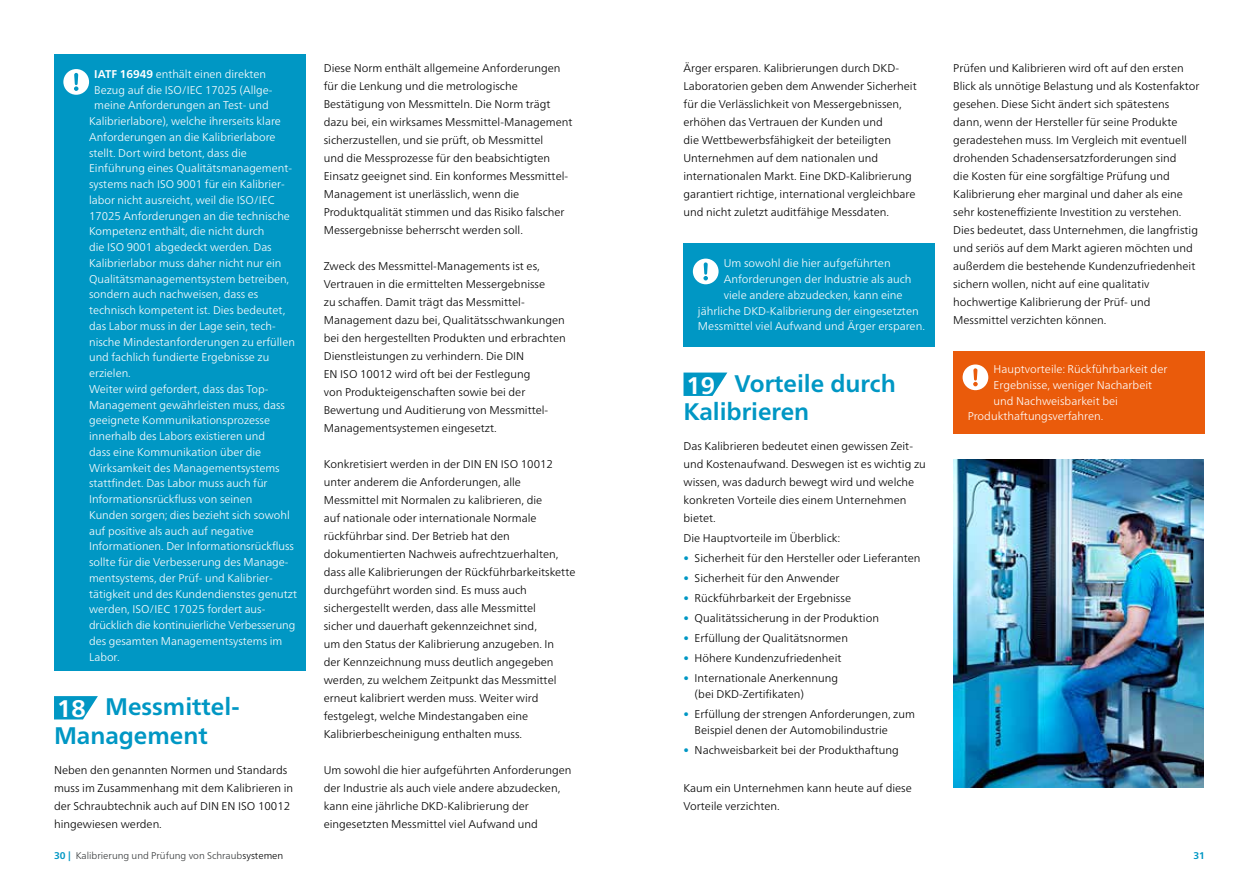
<style>
.page{position:relative;width:1259px;height:893px;background:#fff}
.page>*{position:absolute;margin:0;border:0;box-sizing:border-box;transform-origin:0 0}
.t1{font:700 24px/28.5px "Neue Frutiger World";color:#0097c4}
.t2{font:700 24px "Neue Frutiger World";color:#fff}
.t3{font:300 11.25px/18px "Neue Frutiger World";color:#000}
.t4{font:300 11.25px "Neue Frutiger World";color:#fff}
.t5{font:300 9.75px "Neue Frutiger World";color:#373a3b}
.t6{font:700 9.75px "Neue Frutiger World";color:#0097c4}
.s1{font-weight:700}
.s2{color:#0097c4}
.s3{font-weight:700;color:#0097c4}
.s4{color:#000}
</style>
<div class="page">
<svg style="left:54px;top:696px;width:44px;height:23px"></svg>
<div style="left:54px;top:54px;width:252px;height:617px;background:#0097c4"></div>
<div style="left:63px;top:69px;width:26px;height:26px;background:#fff;border-radius:50%"></div>
<svg style="left:74px;top:73px;width:4px;height:18px"></svg>
<svg style="left:683px;top:373px;width:44px;height:23px"></svg>
<div style="left:683px;top:244px;width:252px;height:103px;background:#0097c4"></div>
<div style="left:693px;top:259px;width:25px;height:25px;background:#fff;border-radius:50%"></div>
<svg style="left:703px;top:262px;width:5px;height:18px"></svg>
<div style="left:953px;top:351px;width:252px;height:83px;background:#ea5b0b"></div>
<div style="left:962px;top:364px;width:26px;height:26px;background:#fff;border-radius:50%"></div>
<svg style="left:973px;top:368px;width:4px;height:18px"></svg>
<img style="left:953px;top:460px;width:250px;height:327px">
<p class="t4" style="left:94px;top:65px;width:173px"><span class="s1">IATF 16949</span> enthält einen direkten</p>
<p class="t4" style="left:94px;top:81px;width:180px">Bezug auf die ISO/IEC 17025 (Allge-</p>
<p class="t4" style="left:94px;top:97px;width:176px">meine Anforderungen an Test- und</p>
<p class="t4" style="left:89px;top:112px;width:193px">Kalibrierlabore), welche ihrerseits klare</p>
<p class="t4" style="left:89px;top:128px;width:188px">Anforderungen an die Kalibrierlabore</p>
<p class="t4" style="left:89px;top:144px;width:159px">stellt. Dort wird betont, dass die</p>
<p class="t4" style="left:89px;top:160px;width:204px">Einführung eines Qualitätsmanagement-</p>
<p class="t4" style="left:89px;top:175px;width:197px">systems nach ISO 9001 für ein Kalibrier-</p>
<p class="t4" style="left:89px;top:191px;width:187px">labor nicht ausreicht, weil die ISO/IEC</p>
<p class="t4" style="left:89px;top:207px;width:202px">17025 Anforderungen an die technische</p>
<p class="t4" style="left:89px;top:223px;width:177px">Kompetenz enthält, die nicht durch</p>
<p class="t4" style="left:89px;top:238px;width:184px">die ISO 9001 abgedeckt werden. Das</p>
<p class="t4" style="left:89px;top:254px;width:194px">Kalibrierlabor muss daher nicht nur ein</p>
<p class="t4" style="left:89px;top:270px;width:202px">Qualitätsmanagementsystem betreiben,</p>
<p class="t4" style="left:89px;top:286px;width:171px">sondern auch nachweisen, dass es</p>
<p class="t4" style="left:89px;top:301px;width:198px">technisch kompetent ist. Dies bedeutet,</p>
<p class="t4" style="left:89px;top:317px;width:188px">das Labor muss in der Lage sein, tech-</p>
<p class="t4" style="left:89px;top:333px;width:207px">nische Mindestanforderungen zu erfüllen</p>
<p class="t4" style="left:89px;top:349px;width:182px">und fachlich fundierte Ergebnisse zu</p>
<p class="t4" style="left:89px;top:364px;width:43px">erzielen.</p>
<p class="t4" style="left:89px;top:380px;width:181px">Weiter wird gefordert, dass das Top-</p>
<p class="t4" style="left:89px;top:396px;width:197px">Management gewährleisten muss, dass</p>
<p class="t4" style="left:89px;top:412px;width:182px">geeignete Kommunikationsprozesse</p>
<p class="t4" style="left:89px;top:427px;width:177px">innerhalb des Labors existieren und</p>
<p class="t4" style="left:89px;top:443px;width:174px">dass eine Kommunikation über die</p>
<p class="t4" style="left:89px;top:459px;width:192px">Wirksamkeit des Managementsystems</p>
<p class="t4" style="left:89px;top:475px;width:180px">stattfindet. Das Labor muss auch für</p>
<p class="t4" style="left:89px;top:490px;width:165px">Informationsrückfluss von seinen</p>
<p class="t4" style="left:89px;top:506px;width:202px">Kunden sorgen; dies bezieht sich sowohl</p>
<p class="t4" style="left:89px;top:522px;width:166px">auf positive als auch auf negative</p>
<p class="t4" style="left:89px;top:538px;width:206px">Informationen. Der Informationsrückfluss</p>
<p class="t4" style="left:89px;top:553px;width:201px">sollte für die Verbesserung des Manage-</p>
<p class="t4" style="left:89px;top:569px;width:185px">mentsystems, der Prüf- und Kalibrier-</p>
<p class="t4" style="left:89px;top:585px;width:209px">tätigkeit und des Kundendienstes genutzt</p>
<p class="t4" style="left:89px;top:601px;width:178px">werden, ISO/IEC 17025 fordert aus-</p>
<p class="t4" style="left:89px;top:616px;width:208px">drücklich die kontinuierliche Verbesserung</p>
<p class="t4" style="left:89px;top:632px;width:195px">des gesamten Managementsystems im</p>
<p class="t4" style="left:89px;top:648px;width:32px">Labor.</p>
<h1 class="t1" style="left:54px;top:692px;width:187px;text-indent:51px">Messmittel-<br>Management</h1>
<h1 class="t2" style="left:57px;top:687px;width:30px">18</h1>
<p class="t3" style="left:54px;top:761px;width:241px">Neben den genannten Normen und Standards muss im Zusammenhang mit dem Kalibrieren in der Schraubtechnik auch auf DIN EN ISO 10012 hingewiesen werden.</p>
<p class="t3" style="left:324px;top:59px;width:250px">Diese Norm enthält allgemeine Anforderungen für die Lenkung und die metrologische Bestätigung von Messmitteln. Die Norm trägt dazu bei, ein wirksames Messmittel-Management sicherzustellen, und sie prüft, ob Messmittel<br>und die Messprozesse für den beabsichtigten Einsatz geeignet sind. Ein konformes Messmittel-Management ist unerlässlich, wenn die Produktqualität stimmen und das Risiko falscher Messergebnisse beherrscht werden soll.</p>
<p class="t3" style="left:324px;top:257px;width:244px">Zweck des Messmittel-Managements ist es, Vertrauen in die ermittelten Messergebnisse<br>zu schaffen. Damit trägt das Messmittel-Management dazu bei, Qualitätsschwankungen bei den hergestellten Produkten und erbrachten Dienstleistungen zu verhindern. Die DIN<br>EN ISO 10012 wird oft bei der Festlegung<br>von Produkteigenschaften sowie bei der Bewertung und Auditierung von Messmittel-Managementsystemen eingesetzt.</p>
<p class="t3" style="left:324px;top:455px;width:253px">Konkretisiert werden in der DIN EN ISO 10012 unter anderem die Anforderungen, alle Messmittel mit Normalen zu kalibrieren, die<br>auf nationale oder internationale Normale rückführbar sind. Der Betrieb hat den dokumentierten Nachweis aufrechtzuerhalten, dass alle Kalibrierungen der Rückführbarkeitskette durchgeführt worden sind. Es muss auch sichergestellt werden, dass alle Messmittel<br>sicher und dauerhaft gekennzeichnet sind,<br>um den Status der Kalibrierung anzugeben. In<br>der Kennzeichnung muss deutlich angegeben werden, zu welchem Zeitpunkt das Messmittel erneut kalibriert werden muss. Weiter wird festgelegt, welche Mindestangaben eine Kalibrierbescheinigung enthalten muss.</p>
<p class="t3" style="left:324px;top:761px;width:249px">Um sowohl die hier aufgeführten Anforderungen der Industrie als auch viele andere abzudecken, kann eine jährliche DKD-Kalibrierung der eingesetzten Messmittel viel Aufwand und</p>
<p class="t3" style="left:683px;top:59px;width:235px">Ärger ersparen. Kalibrierungen durch DKD-Laboratorien geben dem Anwender Sicherheit für die Verlässlichkeit von Messergebnissen, erhöhen das Vertrauen der Kunden und<br>die Wettbewerbsfähigkeit der beteiligten Unternehmen auf dem nationalen und internationalen Markt. Eine DKD-Kalibrierung garantiert richtige, international vergleichbare und nicht zuletzt auditfähige Messdaten.</p>
<p class="t4" style="left:724px;top:255px;width:168px">Um sowohl die hier aufgeführten</p>
<p class="t4" style="left:724px;top:270px;width:189px">Anforderungen der Industrie als auch</p>
<p class="t4" style="left:724px;top:286px;width:180px">viele andere abzudecken, kann eine</p>
<p class="t4" style="left:698px;top:302px;width:222px">jährliche DKD-Kalibrierung der eingesetzten</p>
<p class="t4" style="left:698px;top:318px;width:228px">Messmittel viel Aufwand und Ärger ersparen.</p>
<h1 class="t1" style="left:683px;top:369px;width:214px;text-indent:51px">Vorteile durch<br>Kalibrieren</h1>
<h1 class="t2" style="left:686px;top:364px;width:30px">19</h1>
<p class="t3" style="left:683px;top:437px;width:244px">Das Kalibrieren bedeutet einen gewissen Zeit&shy;und Kostenaufwand. Deswegen ist es wichtig zu wissen, was dadurch bewegt wird und welche konkreten Vorteile dies einem Unternehmen bietet.</p>
<p class="t3" style="left:683px;top:529px;width:158px">Die Hauptvorteile im Überblick:</p>
<p class="t3" style="left:683px;top:549px;width:238px"><span class="s2">•</span> Sicherheit für den Hersteller oder Lieferanten</p>
<p class="t3" style="left:683px;top:569px;width:157px"><span class="s2">•</span> Sicherheit für den Anwender</p>
<p class="t3" style="left:683px;top:589px;width:169px"><span class="s2">•</span> Rückführbarkeit der Ergebnisse</p>
<p class="t3" style="left:683px;top:609px;width:197px"><span class="s2">•</span> Qualitätssicherung in der Produktion</p>
<p class="t3" style="left:683px;top:629px;width:166px"><span class="s2">•</span> Erfüllung der Qualitätsnormen</p>
<p class="t3" style="left:683px;top:649px;width:159px"><span class="s2">•</span> Höhere Kundenzufriedenheit</p>
<p class="t3" style="left:694px;top:670px;width:145px;line-height:15.8px;text-indent:-11px"><span class="s2">•</span> Internationale Anerkennung (bei DKD-Zertifikaten)</p>
<p class="t3" style="left:694px;top:706px;width:222px;line-height:15.8px;text-indent:-11px"><span class="s2">•</span> Erfüllung der strengen Anforderungen, zum<br>Beispiel denen der Automobilindustrie</p>
<p class="t3" style="left:683px;top:741px;width:217px"><span class="s2">•</span> Nachweisbarkeit bei der Produkthaftung</p>
<p class="t3" style="left:683px;top:779px;width:230px">Kaum ein Unternehmen kann heute auf diese<br>Vorteile verzichten.</p>
<p class="t3" style="left:953px;top:59px;width:248px">Prüfen und Kalibrieren wird oft auf den ersten Blick als unnötige Belastung und als Kostenfaktor gesehen. Diese Sicht ändert sich spätestens dann, wenn der Hersteller für seine Produkte geradestehen muss. Im Vergleich mit eventuell drohenden Schadensersatzforderungen sind<br>die Kosten für eine sorgfältige Prüfung und Kalibrierung eher marginal und daher als eine sehr kosteneffiziente Investition zu verstehen.<br>Dies bedeutet, dass Unternehmen, die langfristig und seriös auf dem Markt agieren möchten und außerdem die bestehende Kundenzufriedenheit sichern wollen, nicht auf eine qualitativ hochwertige Kalibrierung der Prüf- und Messmittel verzichten können.</p>
<p class="t4" style="left:993px;top:360px;width:175px">Hauptvorteile: Rückführbarkeit der</p>
<p class="t4" style="left:993px;top:376px;width:160px">Ergebnisse, weniger Nacharbeit</p>
<p class="t4" style="left:993px;top:392px;width:126px">und Nachweisbarkeit bei</p>
<p class="t4" style="left:967px;top:408px;width:137px">Produkthaftungsverfahren.</p>
<p class="t5" style="left:54px;top:847px;width:231px"><span class="s3">30 |</span> Kalibrierung und Prüfung von Schraub<span class="s4">systemen</span></p>
<p class="t6" style="left:1193px;top:846px;width:13px">31</p>
</div>
